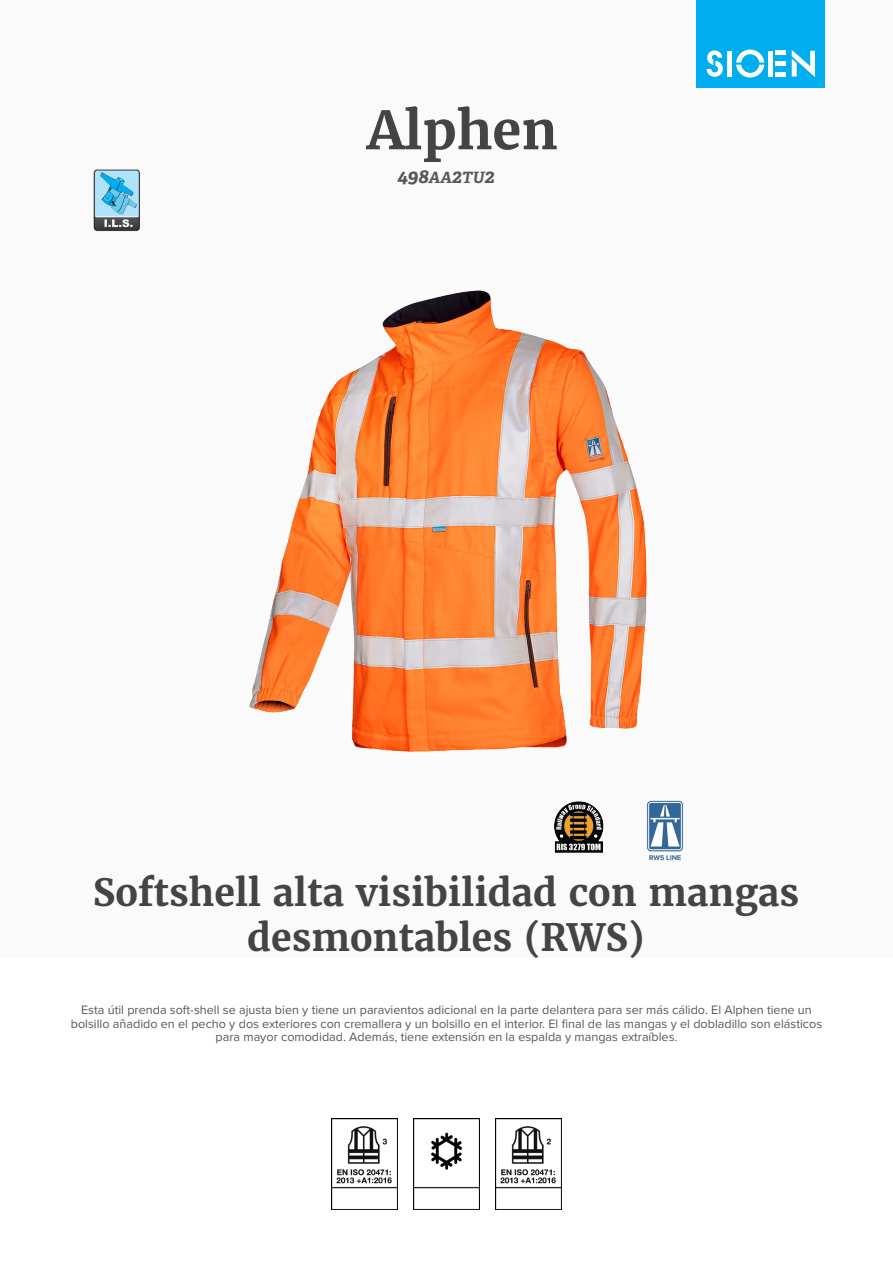
<style>
.page{position:relative;width:893px;height:1263px;background:#fff}
.page>*{position:absolute;margin:0;border:0;box-sizing:border-box;transform-origin:0 0}
.product_name{font:700 52.5px "Merriweather";color:#444}
.product_h2{font:700 37.5px/45px "Merriweather";color:#444;text-align:center}
.product_ref{font:italic 700 19.5px "Adelle";color:#57585a}
.product_description{font:12.6px/13.6px "Proxima Nova";color:#57585a;text-align:center}
.s1{font-size:15.6px}
</style>
<div class="page">
<div style="left:0;top:0;width:893px;height:957px;background:#fafafa"></div>
<div style="left:697px;top:0;width:128px;height:88px;background:#00aeef"></div>
<svg style="left:707px;top:50px;width:16px;height:27px"></svg>
<svg style="left:736px;top:50px;width:28px;height:28px"></svg>
<div style="left:727px;top:51px;width:5px;height:26px;background:#fff"></div>
<div style="left:768px;top:51px;width:5px;height:26px;background:#fff"></div>
<div style="left:775px;top:72px;width:11px;height:5px;background:#fff"></div>
<div style="left:775px;top:61px;width:11px;height:5px;background:#fff"></div>
<hr style="left:775px;top:51px;width:11px;height:4px;background:#fff">
<svg style="left:792px;top:50px;width:23px;height:27px"></svg>
<img style="left:93px;top:169px;width:47px;height:63px">
<img style="left:331px;top:1118px;width:66px;height:92px">
<img style="left:413px;top:1118px;width:67px;height:92px">
<img style="left:495px;top:1118px;width:67px;height:92px">
<img style="left:249px;top:290px;width:435px;height:571px">
<p class="product_name" style="left:367px;top:97px;width:192px">Alphen</p>
<p class="product_ref" style="left:397px;top:164px;width:99px">498<span class="s1">AA</span>2<span class="s1">TU</span>2</p>
<p class="product_h2" style="left:93px;top:869px;width:708px">Softshell alta visibilidad con mangas desmontables (RWS)</p>
<p class="product_description" style="left:71px;top:1002px;width:753px">Esta útil prenda soft-shell se ajusta bien y tiene un paravientos adicional en la parte delantera para ser más cálido. El Alphen tiene un bolsillo añadido en el pecho y dos exteriores con cremallera y un bolsillo en el interior. El final de las mangas y el dobladillo son elásticos para mayor comodidad. Además, tiene extensión en la espalda y mangas extraíbles.</p>
</div>
